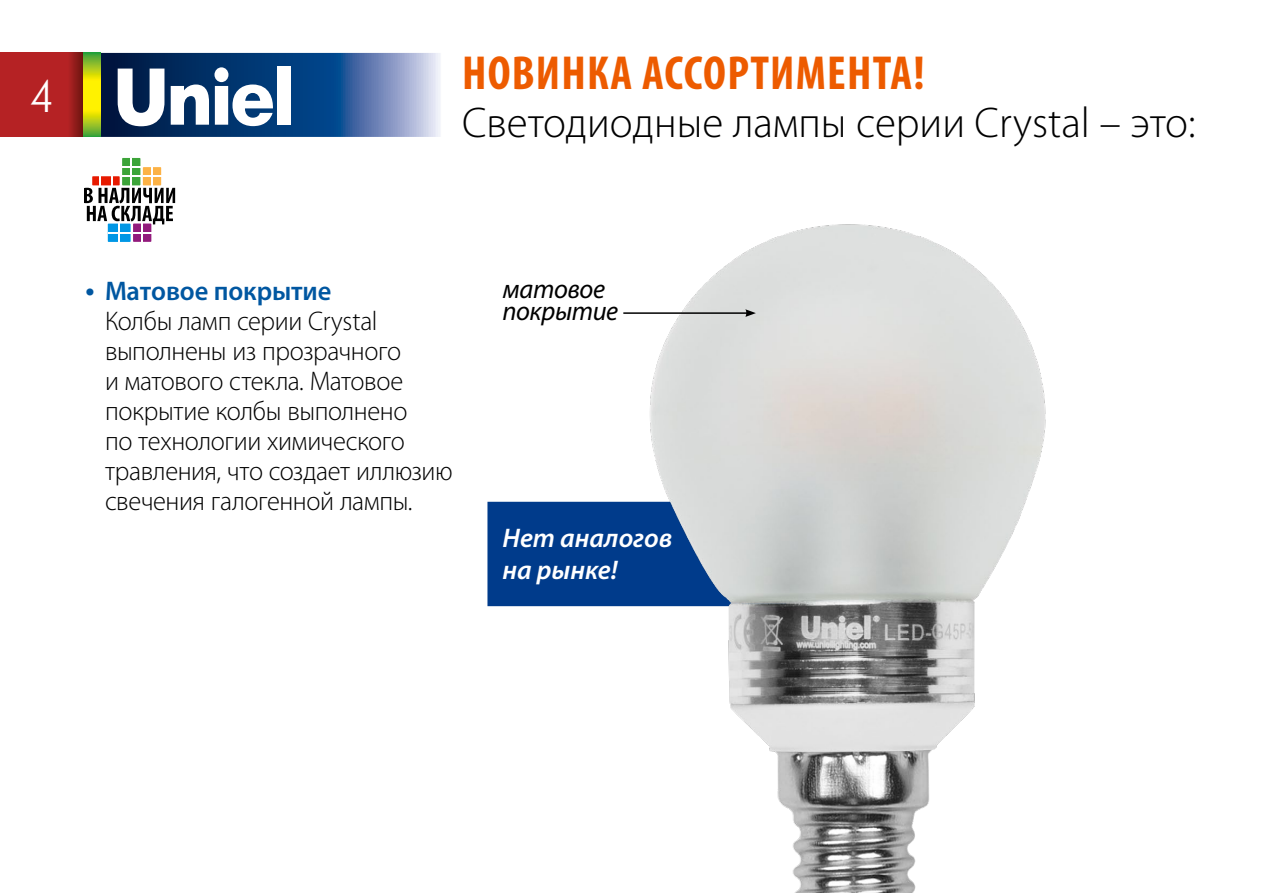
<style>
.page{position:relative;width:1263px;height:893px;background:#fff}
.page>*{position:absolute;margin:0;border:0;box-sizing:border-box;transform-origin:0 0}
.t1{font:700 condensed 48px "Myriad Pro";letter-spacing:.025em;color:#ed5b00}
.t2{font:45px "Futuris Light C";color:#fff}
.t3{font:300 43.05px "Myriad Pro";color:#000}
.t4{font:300 27px/30px "Myriad Pro";letter-spacing:-.015em;color:#000}
.t5{font:italic 600 27px/32.4px "Myriad Pro";color:#fff}
.t6{font:italic 27px/22.5px "Myriad Pro";letter-spacing:-.015em;color:#000}
.s1{font-weight:700;color:#0057a1}
.s2{font-weight:600;color:#0057a1}
</style>
<div class="page">
<svg style="left:101px;top:53px;width:339px;height:84px;background:#3c6193"></svg>
<svg style="left:118px;top:69px;width:46px;height:57px"></svg>
<svg style="left:171px;top:67px;width:102px;height:59px"></svg>
<div style="left:277px;top:66px;width:13px;height:59px;background:#fff"></div>
<svg style="left:0;top:53px;width:84px;height:84px;background:#ae2221"></svg>
<svg style="left:84px;top:53px;width:17px;height:84px"></svg>
<img style="left:487px;top:224px;width:559px;height:669px">
<hr style="left:623px;top:312px;width:125px;height:2px;background:#000">
<svg style="left:745px;top:309px;width:11px;height:8px"></svg>
<div style="left:122px;top:158px;width:18px;height:27px;background:#3ca439"></div>
<hr style="left:130px;top:158px;width:2px;height:27px;background:#fff">
<svg style="left:84px;top:166px;width:91px;height:76px"></svg>
<h2 class="t2" style="left:30px;top:74px;width:26px">4</h2>
<h1 class="t1" style="left:462px;top:43px;width:464px">НОВИНКА АССОРТИМЕНТА!</h1>
<h3 class="t3" style="left:462px;top:99px;width:735px">Светодиодные лампы серии Crystal – это:</h3>
<p class="t4" style="left:105px;top:277px;width:349px;text-indent:-19px"><span class="s1">•</span> <span class="s2">Матовое покрытие<br></span>Колбы ламп серии Crystal выполнены из прозрачного<br>и матового стекла. Матовое покрытие колбы выполнено<br>по технологии химического травления, что создает иллюзию свечения галогенной лампы.</p>
<p class="t6" style="left:502px;top:277px;width:117px">матовое покрытие</p>
<p class="t5" style="left:502px;top:521px;width:171px">Нет аналогов на рынке!</p>
</div>
